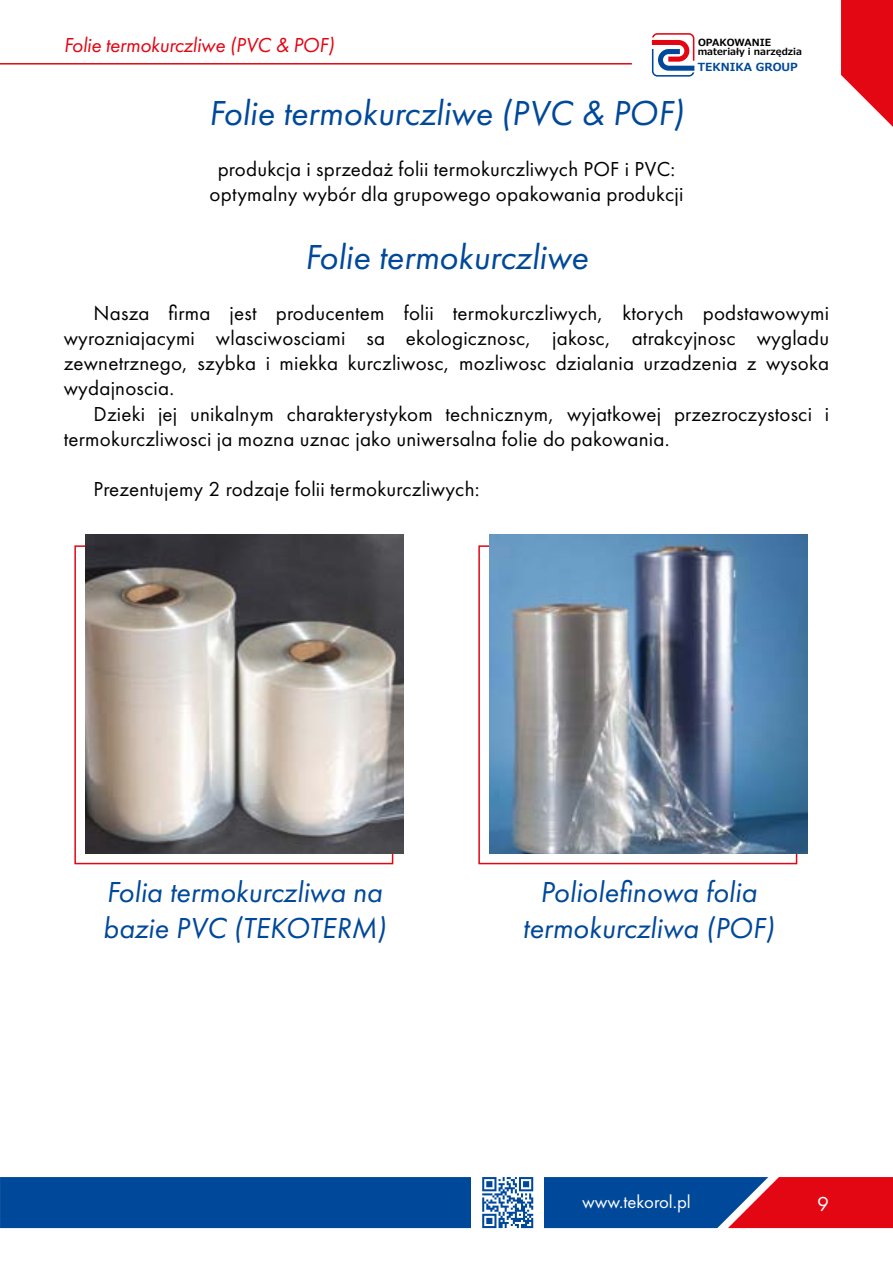
<style>
.page{position:relative;width:893px;height:1263px;background:#fff}
.page>*{position:absolute;margin:0;border:0;box-sizing:border-box;transform-origin:0 0}
.t1{font:italic 36px "Futura PT";color:#00489a}
.t2{font:italic 30px/36px "Futura PT";color:#00489a}
.t3{font:21px/25.2px "Futura PT";letter-spacing:.01em;color:#000;text-align:center}
.t4{font:italic 21px "Futura PT";letter-spacing:-.01em;color:#e30613}
.t5{font:21px "Futura PT";color:#fff}
.t6{font:18.75px "Futura Book C";color:#fff}
.t7{font:700 11.1px "Meiryo UI";color:#00499a}
.t8{font:700 9.9px "Meiryo UI";color:#000}
.t9{font:700 9.3px "Meiryo UI";color:#000}
</style>
<div class="page">
<svg style="left:841px;top:0;width:52px;height:127px"></svg>
<svg style="left:482px;top:1228px;width:51px;height:1px"></svg>
<svg style="left:0;top:1177px;width:893px;height:51px;background:#33498b"></svg>
<svg style="left:652px;top:33px;width:42px;height:44px"></svg>
<hr style="left:0;top:63px;width:632px;height:2px;background:#e30613">
<img style="left:85px;top:535px;width:319px;height:319px">
<img style="left:489px;top:535px;width:319px;height:319px">
<p class="t4" style="left:64px;top:33px;width:272px">Folie termokurczliwe (PVC &amp; POF)</p>
<p class="t8" style="left:698px;top:36px;width:75px">OPAKOWANIE</p>
<p class="t9" style="left:698px;top:45px;width:106px">materiały i narzędzia</p>
<p class="t7" style="left:698px;top:59px;width:101px">TEKNIKA GROUP</p>
<h1 class="t1" style="left:209px;top:92px;width:477px">Folie termokurczliwe (PVC &amp; POF)</h1>
<p class="t3" style="left:210px;top:156px;width:475px">produkcja i sprzedaż folii termokurczliwych POF i PVC: optymalny wybór dla grupowego opakowania produkcji</p>
<h1 class="t1" style="left:305px;top:236px;width:285px">Folie termokurczliwe</h1>
<p class="t3" style="left:64px;top:300px;width:767px;text-align:justify;text-indent:30px">Nasza firma jest producentem folii termokurczliwych, ktorych podstawowymi wyrozniajacymi wlasciwosciami sa ekologicznosc, jakosc, atrakcyjnosc wygladu zewnetrznego, szybka i miekka kurczliwosc, mozliwosc dzialania urzadzenia z wysoka wydajnoscia.</p>
<p class="t3" style="left:64px;top:401px;width:767px;text-align:left;text-indent:30px">Dzieki jej unikalnym charakterystykom technicznym, wyjatkowej przezroczystosci i termokurczliwosci ja mozna uznac jako uniwersalna folie do pakowania.</p>
<p class="t3" style="left:94px;top:476px;width:388px">Prezentujemy 2 rodzaje folii termokurczliwych:</p>
<h2 class="t2" style="left:103px;top:874px;width:285px">Folia termokurczliwa na bazie PVC (TEKOTERM)</h2>
<h2 class="t2" style="left:523px;top:874px;width:253px;text-align:center">Poliolefinowa folia termokurczliwa (POF)</h2>
<p class="t6" style="left:582px;top:1192px;width:110px">www.tekorol.pl</p>
<p class="t5" style="left:817px;top:1191px;width:13px">9</p>
</div>
